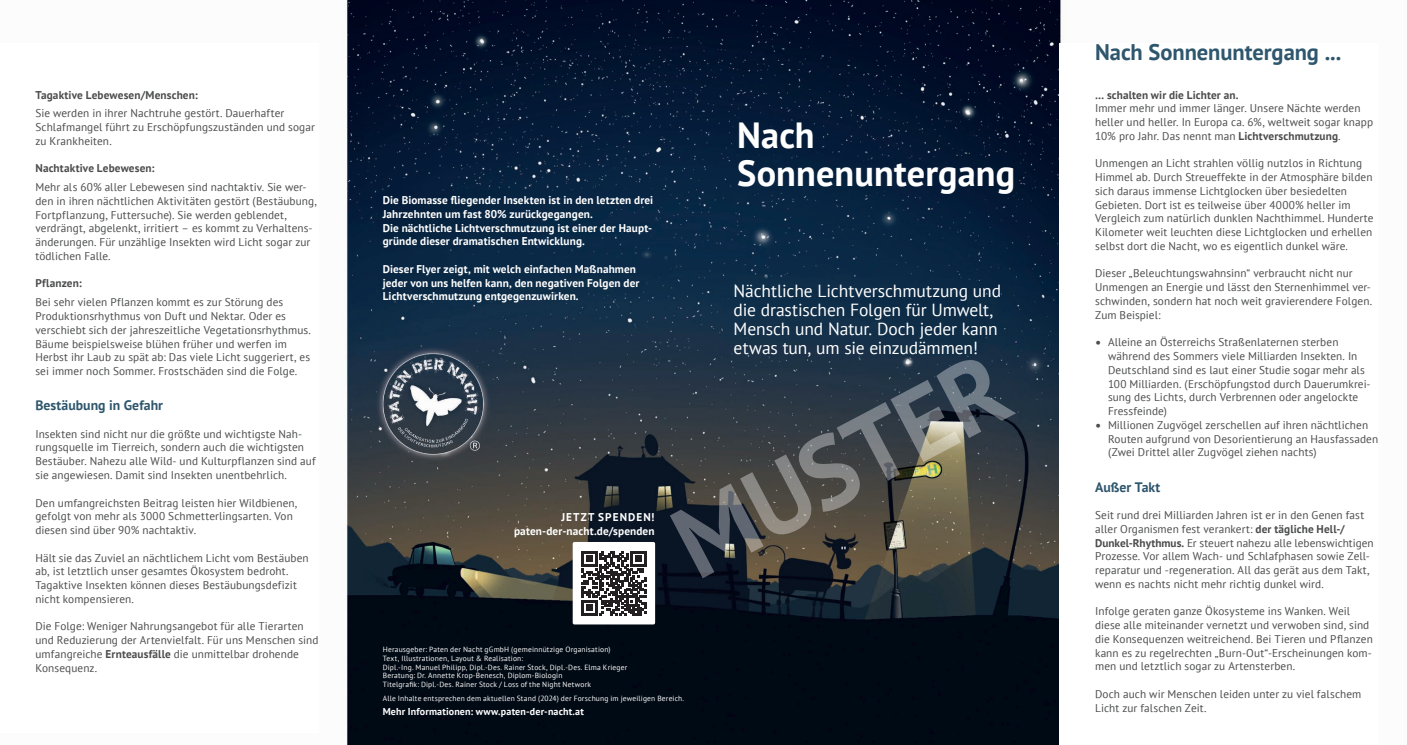
<style>
.page{position:relative;width:1407px;height:745px;background:#fff}
.page>*{position:absolute;margin:0;border:0;box-sizing:border-box;transform-origin:0 0}
.t1{font:700 36.25px/37.5px "PT Sans";letter-spacing:.005em;color:#fff}
.t2{font:700 22.5px "PT Sans";letter-spacing:-.005em;color:#2e566d}
.t3{font:17.5px/18.8px "PT Sans";letter-spacing:-.005em;color:#fff}
.t4{font:700 13.75px "PT Sans";letter-spacing:.005em;color:#2e566d}
.t5{font:11.25px/13.8px "PT Sans";letter-spacing:.01em;color:#4b4c4d}
.t6{font:700 11.25px/13.8px "PT Sans";letter-spacing:.01em;color:#fff}
.t7{font:700 11.25px "PT Sans";letter-spacing:.01em;color:#4b4c4d}
.t8{font:700 10px "PT Sans";letter-spacing:.015em;color:#fff}
.t9{font:7.5px/8.8px "PT Sans";letter-spacing:.025em;color:#fff}
.s1{font-weight:700}
.s2{font-size:13.75px}
</style>
<div class="page">
<img style="left:344px;top:0;width:718px;height:744px">
<div style="left:1059px;top:43px;width:319px;height:701px;background:#fff"></div>
<div style="left:573px;top:541px;width:82px;height:83px;background:#fff;border-radius:2px"></div>
<svg style="left:581px;top:551px;width:65px;height:64px"></svg>
<svg style="left:670px;top:359px;width:346px;height:219px;background:#474b4c"></svg>
<p class="t7" style="left:35px;top:87px;width:164px">Tagaktive Lebewesen/Menschen:</p>
<p class="t5" style="left:35px;top:106px;width:281px">Sie werden in ihrer Nachtruhe gestört. Dauerhafter<br>Schlafmangel führt zu Erschöpfungszuständen und sogar zu Krankheiten.</p>
<p class="t7" style="left:35px;top:161px;width:120px">Nachtaktive Lebewesen:</p>
<p class="t5" style="left:35px;top:180px;width:283px">Mehr als 60% aller Lebewesen sind nachtaktiv. Sie wer&shy;den in ihren nächtlichen Aktivitäten gestört (Bestäubung, Fortpflanzung, Futtersuche). Sie werden geblendet, verdrängt, abgelenkt, irritiert – es kommt zu Verhaltens&shy;änderungen. Für unzählige Insekten wird Licht sogar zur tödlichen Falle.</p>
<p class="t7" style="left:35px;top:276px;width:48px">Pflanzen:</p>
<p class="t5" style="left:35px;top:295px;width:277px">Bei sehr vielen Pflanzen kommt es zur Störung des Produktionsrhythmus von Duft und Nektar. Oder es verschiebt sich der jahreszeitliche Vegetationsrhythmus.<br>Bäume beispielsweise blühen früher und werfen im Herbst ihr Laub zu spät ab: Das viele Licht suggeriert, es sei immer noch Sommer. Frostschäden sind die Folge.</p>
<p class="t4" style="left:35px;top:396px;width:129px">Bestäubung in Gefahr</p>
<p class="t5" style="left:35px;top:426px;width:282px">Insekten sind nicht nur die größte und wichtigste Nah&shy;rungsquelle im Tierreich, sondern auch die wichtigsten Bestäuber. Nahezu alle Wild- und Kulturpflanzen sind auf sie angewiesen. Damit sind Insekten unentbehrlich.</p>
<p class="t5" style="left:35px;top:495px;width:263px">Den umfangreichsten Beitrag leisten hier Wildbienen, gefolgt von mehr als 3000 Schmetterlingsarten. Von diesen sind über 90% nachtaktiv.</p>
<p class="t5" style="left:35px;top:550px;width:275px">Hält sie das Zuviel an nächtlichem Licht vom Bestäuben ab, ist letztlich unser gesamtes Ökosystem bedroht.<br>Tagaktive Insekten können dieses Bestäubungsdefizit nicht kompensieren.</p>
<p class="t5" style="left:35px;top:619px;width:284px">Die Folge: Weniger Nahrungsangebot für alle Tierarten und Reduzierung der Artenvielfalt. Für uns Menschen sind umfangreiche <span class="s1">Ernteausfälle</span> die unmittelbar drohende Konsequenz.</p>
<p class="t6" style="left:383px;top:193px;width:272px">Die Biomasse fliegender Insekten ist in den letzten drei Jahrzehnten um fast 80% zurückgegangen.<br>Die nächtliche Lichtverschmutzung ist einer der Haupt&shy;gründe dieser dramatischen Entwicklung.</p>
<p class="t6" style="left:383px;top:262px;width:258px">Dieser Flyer zeigt, mit welch einfachen Maßnahmen jeder von uns helfen kann, den negativen Folgen der<br>Lichtverschmutzung entgegenzuwirken.</p>
<h1 class="t1" style="left:737px;top:116px;width:280px">Nach<br>Sonnenuntergang</h1>
<h3 class="t3" style="left:733px;top:281px;width:269px">Nächtliche Lichtverschmutzung und die drastischen Folgen für Umwelt, Mensch und Natur. Doch jeder kann etwas tun, um sie einzudämmen!</h3>
<p class="t6" style="left:514px;top:509px;width:142px;text-align:right">JETZT SPENDEN! paten-der-nacht.de/spenden</p>
<p class="t9" style="left:383px;top:644px;width:246px">Herausgeber: Paten der Nacht gGmbH (gemeinnützige Organisation)<br>Text, Illustrationen, Layout &amp; Realisation:<br>Dipl.-Ing. Manuel Philipp, Dipl.-Des. Rainer Stock, Dipl.-Des. Elma Krieger Beratung: Dr. Annette Krop-Benesch, Diplom-Biologin<br>Titelgrafik: Dipl.-Des. Rainer Stock / Loss of the Night Network</p>
<p class="t9" style="left:383px;top:693px;width:303px">Alle Inhalte entsprechen dem aktuellen Stand (2024) der Forschung im jeweiligen Bereich.</p>
<p class="t8" style="left:383px;top:704px;width:203px">Mehr Informationen: www.paten-der-nacht.at</p>
<h2 class="t2" style="left:1095px;top:38px;width:248px">Nach Sonnenuntergang ...</h2>
<p class="t7" style="left:1095px;top:87px;width:145px">… schalten wir die Lichter an.</p>
<p class="t5" style="left:1095px;top:101px;width:279px">Immer mehr und immer länger. Unsere Nächte werden heller und heller. In Europa ca. 6%, weltweit sogar knapp<br>10% pro Jahr. Das nennt man <span class="s1">Lichtverschmutzung</span>.</p>
<p class="t5" style="left:1095px;top:156px;width:280px">Unmengen an Licht strahlen völlig nutzlos in Richtung Himmel ab. Durch Streueffekte in der Atmosphäre bilden sich daraus immense Lichtglocken über besiedelten Gebieten. Dort ist es teilweise über 4000% heller im Vergleich zum natürlich dunklen Nachthimmel. Hunderte Kilometer weit leuchten diese Lichtglocken und erhellen selbst dort die Nacht, wo es eigentlich dunkel wäre.</p>
<p class="t5" style="left:1095px;top:266px;width:278px">Dieser „Beleuchtungswahnsinn“ verbraucht nicht nur Unmengen an Energie und lässt den Sternenhimmel ver&shy;schwinden, sondern hat noch weit gravierendere Folgen.<br>Zum Beispiel:</p>
<p class="t5" style="left:1108px;top:335px;width:264px;text-indent:-13px"><span class="s2">•</span> Alleine an Österreichs Straßenlaternen sterben während des Sommers viele Milliarden Insekten. In Deutschland sind es laut einer Studie sogar mehr als 100 Milliarden. (Erschöpfungstod durch Dauerumkrei&shy;sung des Lichts, durch Verbrennen oder angelockte Fressfeinde)</p>
<p class="t5" style="left:1108px;top:417px;width:272px;text-indent:-13px"><span class="s2">•</span> Millionen Zugvögel zerschellen auf ihren nächtlichen<br>Routen aufgrund von Desorientierung an Hausfassaden (Zwei Drittel aller Zugvögel ziehen nachts)</p>
<p class="t4" style="left:1095px;top:477px;width:67px">Außer Takt</p>
<p class="t5" style="left:1095px;top:507px;width:280px">Seit rund drei Milliarden Jahren ist er in den Genen fast aller Organismen fest verankert: <span class="s1">der tägliche Hell-/ Dunkel-Rhythmus.</span> Er steuert nahezu alle lebenswichtigen Prozesse. Vor allem Wach- und Schlafphasen sowie Zell&shy;reparatur und -regeneration. All das gerät aus dem Takt, wenn es nachts nicht mehr richtig dunkel wird.</p>
<p class="t5" style="left:1095px;top:604px;width:279px">Infolge geraten ganze Ökosysteme ins Wanken. Weil diese alle miteinander vernetzt und verwoben sind, sind die Konsequenzen weitreichend. Bei Tieren und Pflanzen kann es zu regelrechten „Burn-Out“-Erscheinungen kom&shy;men und letztlich sogar zu Artensterben.</p>
<p class="t5" style="left:1095px;top:686px;width:268px">Doch auch wir Menschen leiden unter zu viel falschem<br>Licht zur falschen Zeit.</p>
</div>
